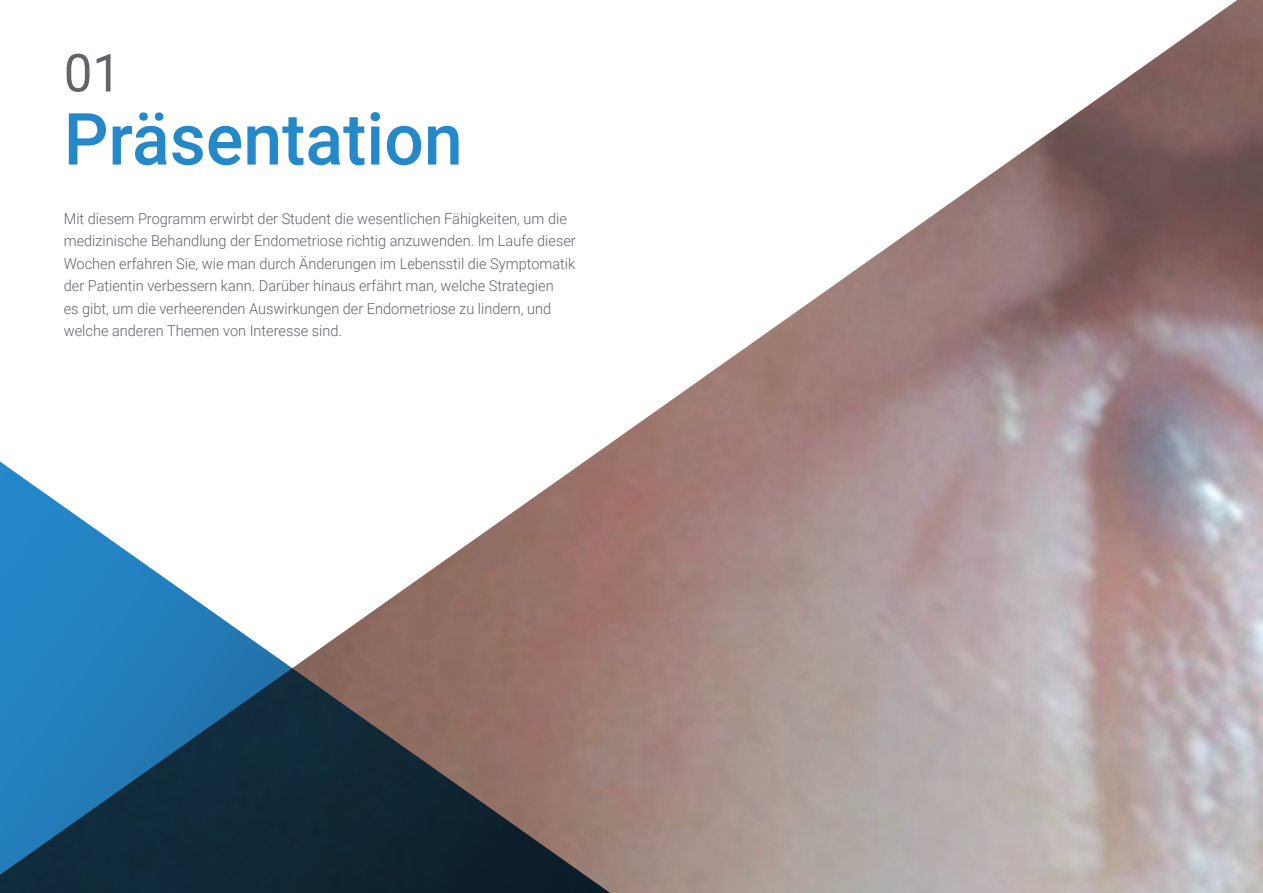
<style>
.page{position:relative;width:1263px;height:893px;background:#fff}
.page>*{position:absolute;margin:0;border:0;box-sizing:border-box;transform-origin:0 0}
.t1{font:500 72px "Roboto";color:#2488c9}
.t2{font:52.5px "Roboto";color:#61646a}
.t3{font:300 15px/22.5px "Roboto";color:#61646a}
</style>
<div class="page">
<img style="left:606px;top:0;width:657px;height:893px">
<svg style="left:0;top:446px;width:640px;height:447px"></svg>
<h2 class="t2" style="left:64px;top:36px;width:59px">01</h2>
<h1 class="t1" style="left:64px;top:89px;width:400px">Präsentation</h1>
<p class="t3" style="left:64px;top:207px;width:513px">Mit diesem Programm erwirbt der Student die wesentlichen Fähigkeiten, um die medizinische Behandlung der Endometriose richtig anzuwenden. Im Laufe dieser Wochen erfahren Sie, wie man durch Änderungen im Lebensstil die Symptomatik der Patientin verbessern kann. Darüber hinaus erfährt man, welche Strategien<br>es gibt, um die verheerenden Auswirkungen der Endometriose zu lindern, und welche anderen Themen von Interesse sind.</p>
</div>
